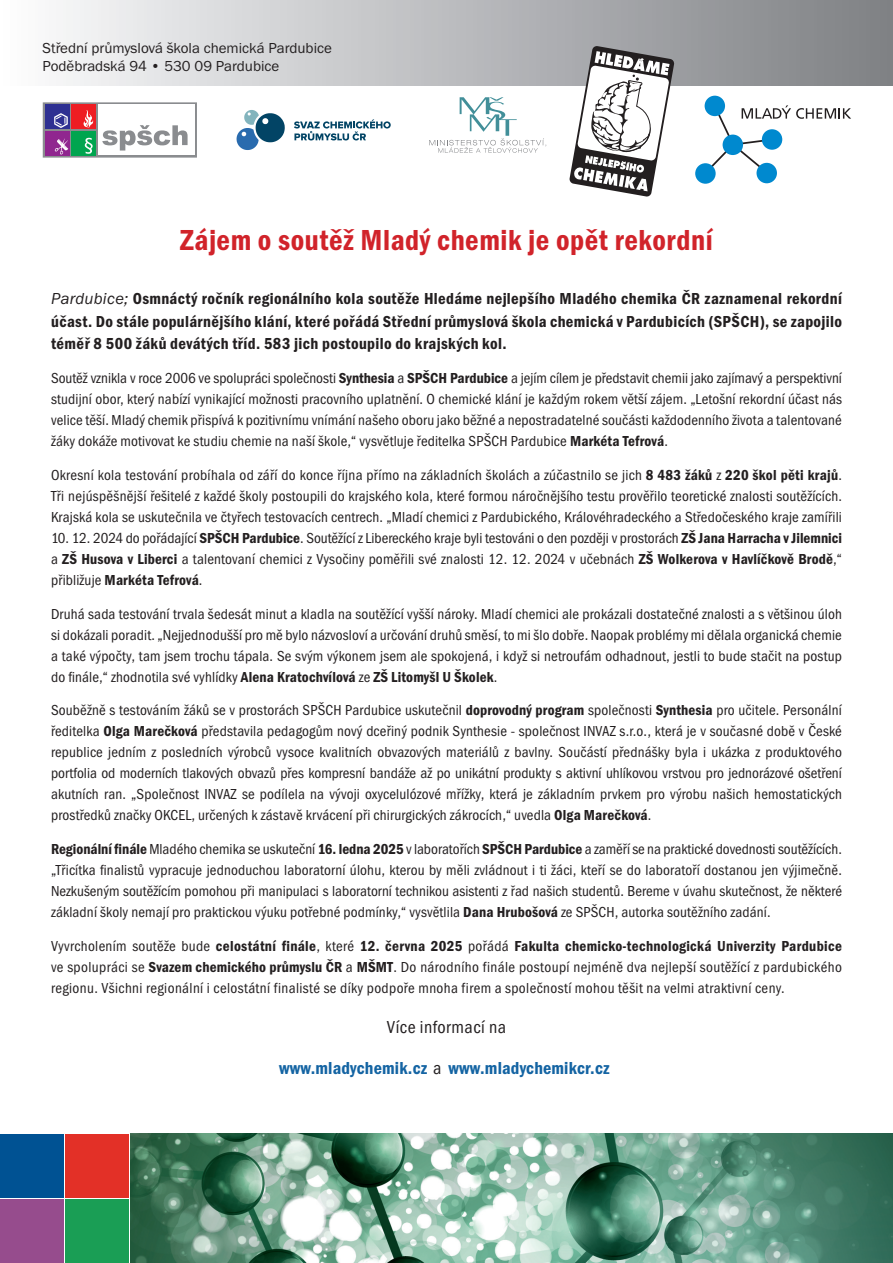
<style>
.page{position:relative;width:893px;height:1263px;background:#fff}
.page>*{position:absolute;margin:0;border:0;box-sizing:border-box;transform-origin:0 0}
.t1{font:30px "Franklin Got Itc TOT Dem Con";letter-spacing:.02em;color:#d1232a}
.t2{font:18px "Franklin Got Itc TOT Dem Con";letter-spacing:.01em;color:#1464a3}
.t3{font:18px "Franklin Got Itc TOT Boo Con";letter-spacing:.025em;color:#231f20}
.t4{font:16.5px/22.5px "Franklin Got Itc TOT Dem Con";letter-spacing:.02em;color:#231f20;text-align:justify}
.t5{font:15px/21px "Franklin Got Itc TOT Boo Con";letter-spacing:.01em;color:#231f20;text-align:justify}
.t6{font:15px "Franklin Got Itc TOT Dem Con";letter-spacing:.02em;color:#231f20}
.t7{font:15px/18px "Franklin Got Itc TOT Boo";color:#231f20}
.s1{font-family:"Franklin Got Itc TOT Boo Ita"}
.s2{font-family:"Franklin Got Itc TOT Dem Con"}
.s3{font-family:"Franklin Got Itc TOT Boo Con"}
.s4{font-family:"Franklin Got Itc TOT Boo Con";color:#231f20}
</style>
<div class="page">
<div style="left:0;top:0;width:893px;height:85px;background:linear-gradient(to right,#fcfcfd,#7d7f83)"></div>
<svg style="left:294px;top:119px;width:97px;height:21px"></svg>
<svg style="left:236px;top:110px;width:49px;height:40px"></svg>
<svg style="left:43px;top:102px;width:154px;height:56px"></svg>
<svg style="left:429px;top:97px;width:118px;height:56px"></svg>
<svg style="left:569px;top:46px;width:105px;height:151px"></svg>
<svg style="left:695px;top:96px;width:156px;height:88px"></svg>
<div style="left:0;top:1134px;width:64px;height:64px;background:#005293"></div>
<div style="left:65px;top:1134px;width:64px;height:64px;background:#e33027"></div>
<div style="left:0;top:1199px;width:64px;height:64px;background:#964c8d"></div>
<div style="left:65px;top:1199px;width:64px;height:64px;background:#1a9e55"></div>
<img style="left:131px;top:1134px;width:762px;height:129px">
<p class="t7" style="left:43px;top:39px;width:291px">Střední průmyslová škola chemická Pardubice<br>Poděbradská 94 • 530 09 Pardubice</p>
<h1 class="t1" style="left:180px;top:222px;width:534px">Zájem o soutěž Mladý chemik je opět rekordní</h1>
<p class="t4" style="left:51px;top:288px;width:792px"><span class="s1">Pardubice;</span> Osmnáctý ročník regionálního kola soutěže Hledáme nejlepšího Mladého chemika ČR zaznamenal rekordní účast. Do stále populárnějšího klání, které pořádá Střední průmyslová škola chemická v Pardubicích (SPŠCH), se zapojilo téměř 8 500 žáků devátých tříd. 583 jich postoupilo do krajských kol.</p>
<p class="t5" style="left:51px;top:368px;width:792px">Soutěž vznikla v roce 2006 ve spolupráci společnosti <span class="s2">Synthesia</span> a <span class="s2">SPŠCH Pardubice</span> a jejím cílem je představit chemii jako zajímavý a perspektivní studijní obor, který nabízí vynikající možnosti pracovního uplatnění. O chemické klání je každým rokem větší zájem. „Letošní rekordní účast nás velice těší. Mladý chemik přispívá k pozitivnímu vnímání našeho oboru jako běžné a nepostradatelné součásti každodenního života a talentované žáky dokáže motivovat ke studiu chemie na naší škole,“ vysvětluje ředitelka SPŠCH Pardubice <span class="s2">Markéta Tefrová</span>.</p>
<p class="t5" style="left:51px;top:465px;width:792px">Okresní kola testování probíhala od září do konce října přímo na základních školách a zúčastnilo se jich <span class="s2">8 483 žáků</span> z <span class="s2">220 škol pěti krajů</span>.<br>Tři nejúspěšnější řešitelé z každé školy postoupili do krajského kola, které formou náročnějšího testu prověřilo teoretické znalosti soutěžících.<br>Krajská kola se uskutečnila ve čtyřech testovacích centrech. „Mladí chemici z Pardubického, Královéhradeckého a Středočeského kraje zamířili</p>
<p class="t5" style="left:51px;top:528px;width:793px">10. 12. 2024 do pořádající <span class="s2">SPŠCH Pardubice</span>. Soutěžící z Libereckého kraje byli testováni o den později v prostorách <span class="s2">ZŠ Jana Harracha v Jilemnici </span>a <span class="s2">ZŠ Husova v Liberci</span> a talentovaní chemici z Vysočiny poměřili své znalosti 12. 12. 2024 v učebnách <span class="s2">ZŠ Wolkerova v Havlíčkově Brodě</span>,“</p>
<p class="t6" style="left:51px;top:571px;width:153px"><span class="s3">přibližuje</span> Markéta Tefrová<span class="s3">.</span></p>
<p class="t5" style="left:51px;top:603px;width:792px">Druhá sada testování trvala šedesát minut a kladla na soutěžící vyšší nároky. Mladí chemici ale prokázali dostatečné znalosti a s většinou úloh si dokázali poradit. „Nejjednodušší pro mě bylo názvosloví a určování druhů směsí, to mi šlo dobře. Naopak problémy mi dělala organická chemie a také výpočty, tam jsem trochu tápala. Se svým výkonem jsem ale spokojená, i když si netroufám odhadnout, jestli to bude stačit na postup</p>
<p class="t6" style="left:51px;top:668px;width:448px"><span class="s3">do finále,“ zhodnotila své vyhlídky</span> Alena Kratochvílová <span class="s3">ze</span> ZŠ Litomyšl U Školek<span class="s3">.</span></p>
<p class="t5" style="left:51px;top:700px;width:792px">Souběžně s testováním žáků se v prostorách SPŠCH Pardubice uskutečnil <span class="s2">doprovodný program</span> společnosti <span class="s2">Synthesia</span> pro učitele. Personální ředitelka <span class="s2">Olga Marečková</span> představila pedagogům nový dceřiný podnik Synthesie - společnost INVAZ s.r.o., která je v současné době v České republice jedním z posledních výrobců vysoce kvalitních obvazových materiálů z bavlny. Součástí přednášky byla i ukázka z produktového portfolia od moderních tlakových obvazů přes kompresní bandáže až po unikátní produkty s aktivní uhlíkovou vrstvou pro jednorázové ošetření akutních ran. „Společnost INVAZ se podílela na vývoji oxycelulózové mřížky, která je základním prvkem pro výrobu našich hemostatických prostředků značky OKCEL, určených k zástavě krvácení při chirurgických zákrocích,“ uvedla <span class="s2">Olga Marečková</span>.</p>
<p class="t5" style="left:51px;top:839px;width:792px"><span class="s2">Regionální finále</span> Mladého chemika se uskuteční <span class="s2">16. ledna 2025</span> v laboratořích <span class="s2">SPŠCH Pardubice</span> a zaměří se na praktické dovednosti soutěžících. „Třicítka finalistů vypracuje jednoduchou laboratorní úlohu, kterou by měli zvládnout i ti žáci, kteří se do laboratoří dostanou jen výjimečně.<br>Nezkušeným soutěžícím pomohou při manipulaci s laboratorní technikou asistenti z řad našich studentů. Bereme v úvahu skutečnost, že některé základní školy nemají pro praktickou výuku potřebné podmínky,“ vysvětlila <span class="s2">Dana Hrubošová</span> ze SPŠCH, autorka soutěžního zadání.</p>
<p class="t6" style="left:51px;top:937px;width:792px"><span class="s3">Vyvrcholením soutěže bude</span> celostátní finále<span class="s3">, které</span> 12. června 2025 <span class="s3">pořádá</span> Fakulta chemicko-technologická Univerzity Pardubice</p>
<p class="t5" style="left:51px;top:957px;width:792px">ve spolupráci se <span class="s2">Svazem chemického průmyslu ČR</span> a <span class="s2">MŠMT</span>. Do národního finále postoupí nejméně dva nejlepší soutěžící z pardubického regionu. Všichni regionální i celostátní finalisté se díky podpoře mnoha firem a společností mohou těšit na velmi atraktivní ceny.</p>
<p class="t3" style="left:387px;top:1017px;width:121px">Více informací na</p>
<p class="t2" style="left:279px;top:1058px;width:332px">www.mladychemik.cz <span class="s4">a</span> www.mladychemikcr.cz</p>
</div>
